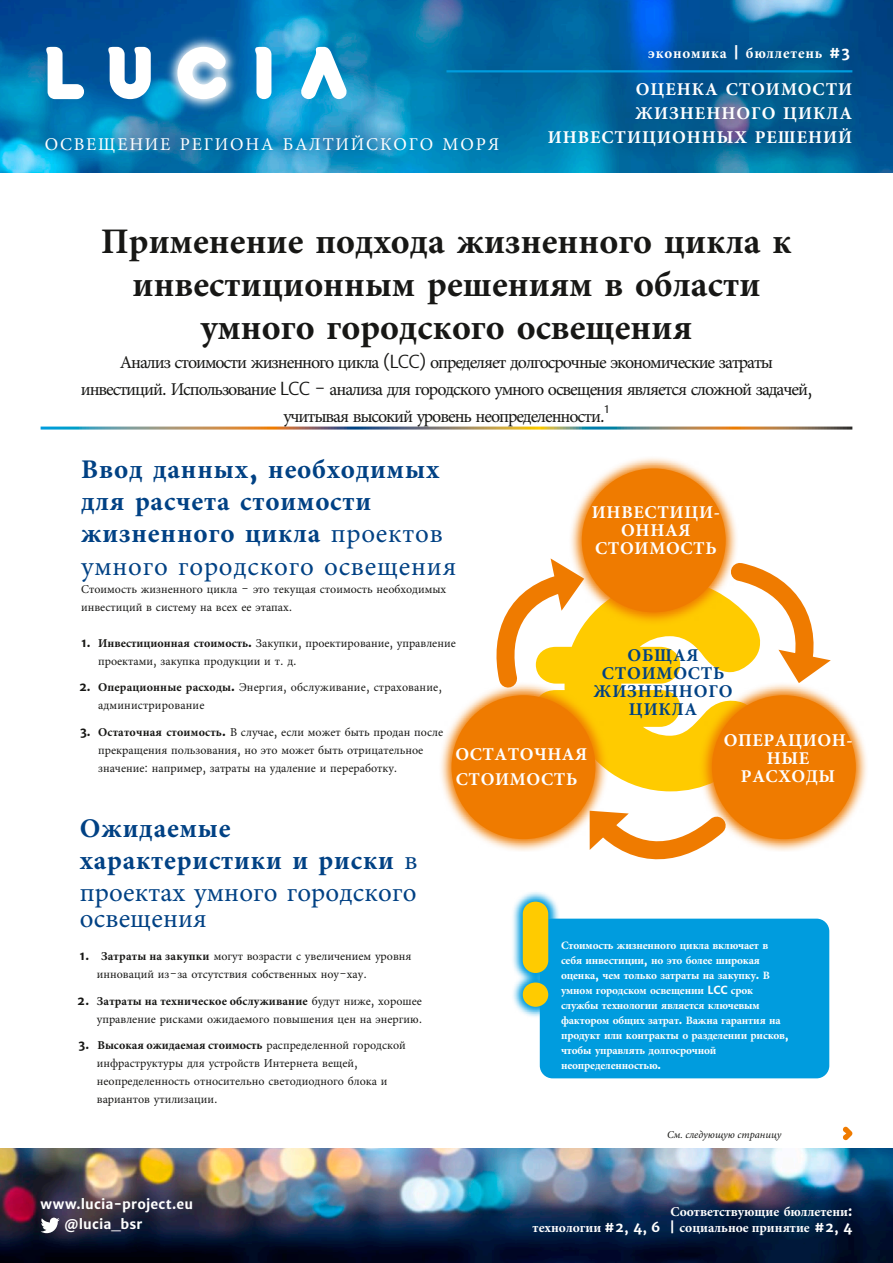
<style>
.page{position:relative;width:893px;height:1263px;background:#fff}
.page>*{position:absolute;margin:0;border:0;box-sizing:border-box;transform-origin:0 0}
.t1{font:700 36px/43.2px "Minion Pro";color:#171715;text-align:center}
.t2{font:700 27px/32.4px "Minion Pro";letter-spacing:.03em;color:#004184}
.t3{font:27px "Minion Pro";letter-spacing:.005em;color:#004184}
.t4{font:18px/27px "Minion Pro";letter-spacing:-.06em;color:#171715;text-align:center}
.t5{font:700 18px/18px "Minion Pro";letter-spacing:.035em;color:#fff;text-align:center}
.t6{font:18px "Minion Pro";letter-spacing:.1em;color:#fff}
.t7{font:700 18px/18px "Minion Pro";letter-spacing:.045em;color:#004184;text-align:center}
.t8{font:700 15px "Minion Pro";letter-spacing:.05em;color:#fff}
.t9{font:700 13.5px/16.2px "Minion Pro";color:#fff;text-align:right}
.t10{font:700 13.5px/19.5px "Merriweather Sans";letter-spacing:.01em;color:#fff}
.t11{font:300 12.6px "Merriweather Sans";color:#171715}
.t12{font:12px/18px "Minion Pro";color:#171715}
.t13{font:700 11.25px/15px "Minion Pro";letter-spacing:-.015em;color:#fff}
.s1{font-family:"Merriweather Sans"}
.s2{font-family:"Merriweather Sans";font-weight:300}
.s3{font-weight:400}
.s4{font-family:"Merriweather Sans";font-weight:700}
.s5{font-weight:700}
.s6{font-size:11.25px}
</style>
<div class="page">
<img style="left:0;top:0;width:893px;height:172px">
<img style="left:0;top:1148px;width:893px;height:115px">
<img style="left:155px;top:25px;width:93px;height:96px">
<svg style="left:46px;top:47px;width:38px;height:52px"></svg>
<svg style="left:108px;top:47px;width:43px;height:52px"></svg>
<svg style="left:177px;top:47px;width:49px;height:52px"></svg>
<svg style="left:255px;top:47px;width:16px;height:52px"></svg>
<svg style="left:301px;top:47px;width:46px;height:52px"></svg>
<svg style="left:33px;top:122px;width:378px;height:42px;background:#178abd"></svg>
<svg style="left:41px;top:1217px;width:19px;height:16px"></svg>
<svg style="left:843px;top:1127px;width:9px;height:13px"></svg>
<div style="left:430px;top:28px;width:440px;height:135px;background:#171715;opacity:.4"></div>
<hr style="left:446px;top:70px;width:406px;height:2px;background:#009cde">
<div style="left:540px;top:919px;width:289px;height:159px;background:#009cde;border-radius:13px"></div>
<svg style="left:513px;top:892px;width:47px;height:126px"></svg>
<svg style="left:523px;top:902px;width:25px;height:105px;background:#d6c429"></svg>
<svg style="left:588px;top:625px;width:130px;height:166px;fill:#ffcb00"></svg>
<svg style="left:570px;top:458px;width:167px;height:167px"></svg>
<div style="left:582px;top:468px;width:144px;height:144px;background:#ef7b00;border-radius:50%"></div>
<svg style="left:698px;top:682px;width:169px;height:169px"></svg>
<div style="left:712px;top:695px;width:144px;height:144px;background:#ef7b00;border-radius:50%"></div>
<svg style="left:440px;top:682px;width:169px;height:169px"></svg>
<div style="left:451px;top:695px;width:144px;height:144px;background:#ef7b00;border-radius:50%"></div>
<svg style="left:718px;top:550px;width:113px;height:137px"></svg>
<svg style="left:576px;top:798px;width:166px;height:62px"></svg>
<svg style="left:494px;top:558px;width:94px;height:142px"></svg>
<h3 class="t6" style="left:45px;top:132px;width:456px">ОСВЕЩЕНИЕ РЕГИОНА БАЛТИЙСКОГО МОРЯ</h3>
<p class="t8" style="left:648px;top:43px;width:203px">экономика <span class="s1">|</span> бюллетень <span class="s1">#3</span></p>
<h3 class="t5" style="left:548px;top:77px;width:306px;line-height:24px;text-align:right">ОЦЕНКА СТОИМОСТИ<br>ЖИЗНЕННОГО ЦИКЛА<br>ИНВЕСТИЦИОННЫХ РЕШЕНИЙ</h3>
<h1 class="t1" style="left:101px;top:219px;width:692px">Применение подхода жизненного цикла к инвестиционным решениям в области умного городского освещения</h1>
<p class="t4" style="left:81px;top:348px;width:733px">Анализ стоимости жизненного цикла <span class="s2">(LCC)</span> определяет долгосрочные экономические затраты инвестиций<span class="s2">.</span> Использование <span class="s2">LCC -</span> анализа для городского умного освещения является сложной задачей<span class="s2">, </span>учитывая высокий уровень неопределенности<span class="s2">.</span></p>
<p class="t11" style="left:604px;top:401px;width:7px">1</p>
<h2 class="t2" style="left:81px;top:452px;width:376px">Ввод данных<span class="s1">,</span> необходимых для расчета стоимости жизненного цикла <span class="s3">проектов умного городского освещения</span></h2>
<p class="t12" style="left:81px;top:580px;width:367px">Стоимость жизненного цикла <span class="s2">-</span> это текущая стоимость необходимых инвестиций в систему на всех ее этапах<span class="s2">.</span></p>
<p class="t12" style="left:98px;top:634px;width:359px;text-indent:-17px"><span class="s4">1.</span> <span class="s5">Инвестиционная стоимость</span><span class="s4">.</span> Закупки<span class="s2">,</span> проектирование<span class="s2">,</span> управление проектами<span class="s2">,</span> закупка продукции и т<span class="s2">.</span> д<span class="s2">.</span></p>
<p class="t12" style="left:98px;top:678px;width:345px;text-indent:-19px"><span class="s4">2.</span> <span class="s5">Операционные расходы</span><span class="s4">.</span> Энергия<span class="s2">,</span> обслуживание<span class="s2">,</span> страхование<span class="s2">, </span>администрирование</p>
<p class="t12" style="left:98px;top:723px;width:346px;text-indent:-18px"><span class="s4">3.</span> <span class="s5">Остаточная стоимость</span><span class="s4">.</span> В случае<span class="s2">,</span> если может быть продан после прекращения пользования<span class="s2">,</span> но это может быть отрицательное значение<span class="s2">:</span> например<span class="s2">,</span> затраты на удаление и переработку<span class="s2">.</span></p>
<h3 class="t5" style="left:592px;top:503px;width:130px">ИНВЕСТИЦИ-<br>ОННАЯ<br>СТОИМОСТЬ</h3>
<h3 class="t7" style="left:594px;top:646px;width:140px">ОБЩАЯ<br>СТОИМОСТЬ<br>ЖИЗНЕННОГО<br>ЦИКЛА</h3>
<h3 class="t5" style="left:724px;top:731px;width:130px">ОПЕРАЦИОН-<br>НЫЕ<br>РАСХОДЫ</h3>
<h3 class="t5" style="left:456px;top:741px;width:133px;line-height:25.3px;text-align:left">ОСТАТОЧНАЯ<br>СТОИМОСТЬ</h3>
<h2 class="t2" style="left:80px;top:811px;width:339px">Ожидаемые характеристики и риски <span class="s3">в проектах умного городского</span></h2>
<h2 class="t3" style="left:80px;top:900px;width:128px">освещения</h2>
<p class="t12" style="left:97px;top:947px;width:316px;text-indent:-18px"><span class="s4">1.</span> <span class="s5">Затраты на закупки</span> могут возрасти с увеличением уровня инноваций из<span class="s2">-</span>за отсутствия собственных ноу<span class="s2">-</span>хау<span class="s2">.</span></p>
<p class="t12" style="left:77px;top:992px;width:346px;text-align:right"><span class="s4">2.</span> <span class="s5">Затраты на техническое обслуживание</span> будут ниже<span class="s2">,</span> хорошее управление рисками ожидаемого повышения цен на энергию<span class="s2">.</span></p>
<p class="t12" style="left:97px;top:1036px;width:311px;text-indent:-18px"><span class="s4">3.</span> <span class="s5">Высокая ожидаемая стоимость</span> распределенной городской инфраструктуры для устройств Интернета вещей<span class="s2">, </span>неопределенность относительно светодиодного блока и вариантов утилизации<span class="s2">.</span></p>
<p class="t13" style="left:561px;top:938px;width:229px">Стоимость жизненного цикла включает в себя инвестиции<span class="s1">,</span> но это более широкая оценка<span class="s1">,</span> чем только затраты на закупку<span class="s1">.</span> В умном городском освещении <span class="s1">LCC</span> срок службы технологии является ключевым фактором общих затрат<span class="s1">.</span> Важна гарантия на продукт или контракты о разделении рисков<span class="s1">, </span>чтобы управлять долгосрочной неопределенностью<span class="s1">.</span></p>
<p class="t10" style="left:64px;top:1195px;width:131px;text-indent:-24px">www.lucia-project.eu @lucia<span class="s6">_</span>bsr</p>
<p class="t9" style="left:533px;top:1203px;width:321px">Соответствующие бюллетени<span class="s1">:<br></span>технологии <span class="s1">#2, 4, 6 |</span> социальное принятие <span class="s1">#2, 4</span></p>
</div>
